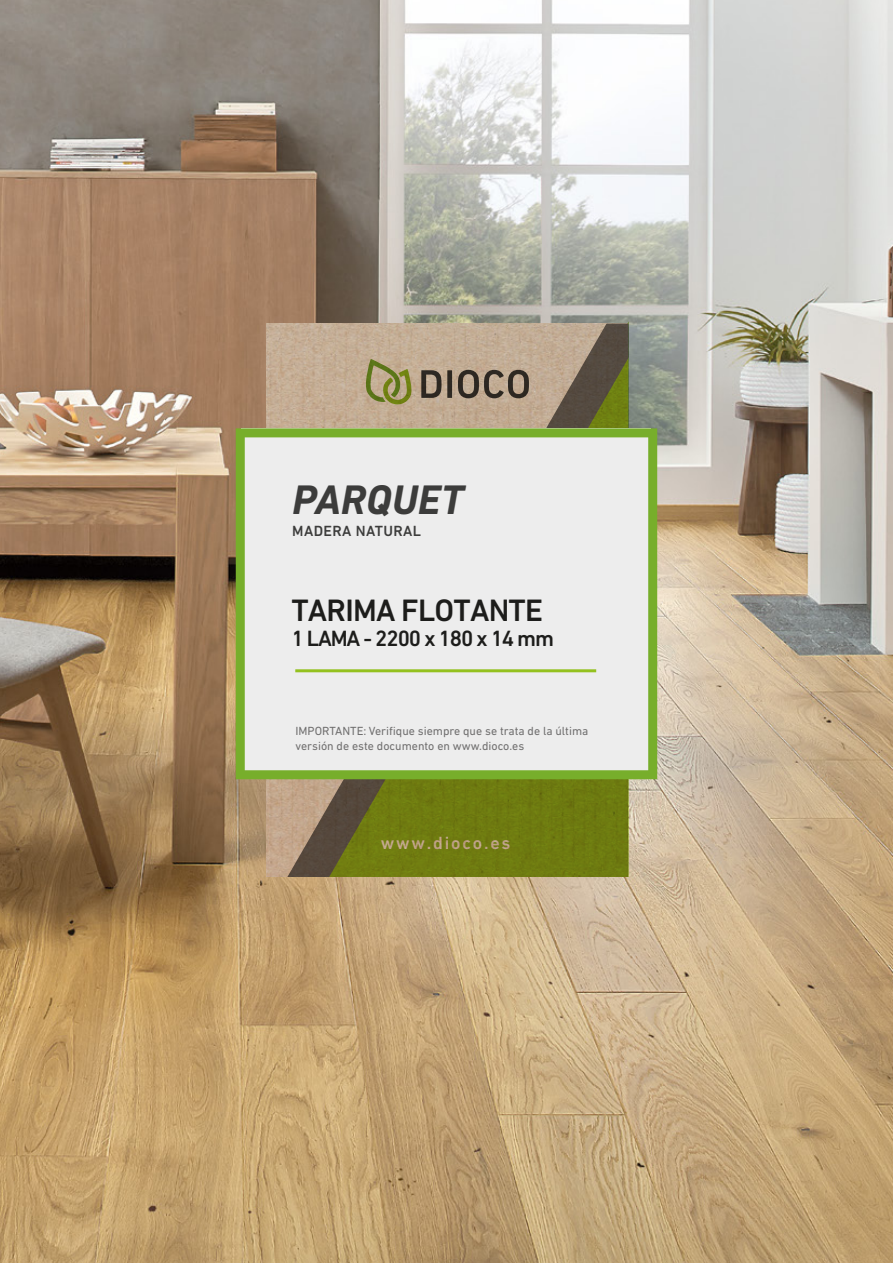
<style>
.page{position:relative;width:893px;height:1263px;background:#fff}
.page>*{position:absolute;margin:0;border:0;box-sizing:border-box;transform-origin:0 0}
.t1{font:italic 700 42px "DIN Next LT Pro";color:#3c3c3b}
.t2{font:500 31.5px "DIN Next LT Pro";letter-spacing:-.025em;color:#1d1d1b}
.t3{font:500 22.5px "DIN Next LT Pro";letter-spacing:-.05em;color:#1d1d1b}
.t4{font:500 18px "DIN Next LT Pro";letter-spacing:.1em;color:#fff}
.t5{font:500 15px "DIN Next LT Pro";letter-spacing:.025em;color:#3c3c3b}
.t6{font:12px/14.4px "DIN Next LT Pro";color:#706f6f}
</style>
<div class="page">
<img style="left:0;top:0;width:893px;height:1263px">
<svg style="left:253px;top:324px;width:376px;height:553px"></svg>
<svg style="left:421px;top:370px;width:20px;height:28px"></svg>
<div style="left:447px;top:370px;width:5px;height:28px;background:#2e2822"></div>
<svg style="left:458px;top:370px;width:71px;height:28px"></svg>
<svg style="left:363px;top:359px;width:50px;height:45px"></svg>
<svg style="left:236px;top:428px;width:421px;height:351px;fill:#ededed"></svg>
<hr style="left:295px;top:669px;width:301px;height:3px;background:#94c11f">
<h1 class="t1" style="left:292px;top:475px;width:173px">PARQUET</h1>
<p class="t5" style="left:292px;top:522px;width:130px">MADERA NATURAL</p>
<h2 class="t2" style="left:291px;top:592px;width:253px">TARIMA FLOTANTE</h2>
<h3 class="t3" style="left:291px;top:625px;width:264px">1 LAMA - 2200 x 180 x 14 mm</h3>
<p class="t6" style="left:295px;top:725px;width:294px">IMPORTANTE: Verifique siempre que se trata de la última versión de este documento en www.dioco.es</p>
<h3 class="t4" style="left:381px;top:832px;width:131px">www.dioco.es</h3>
</div>
